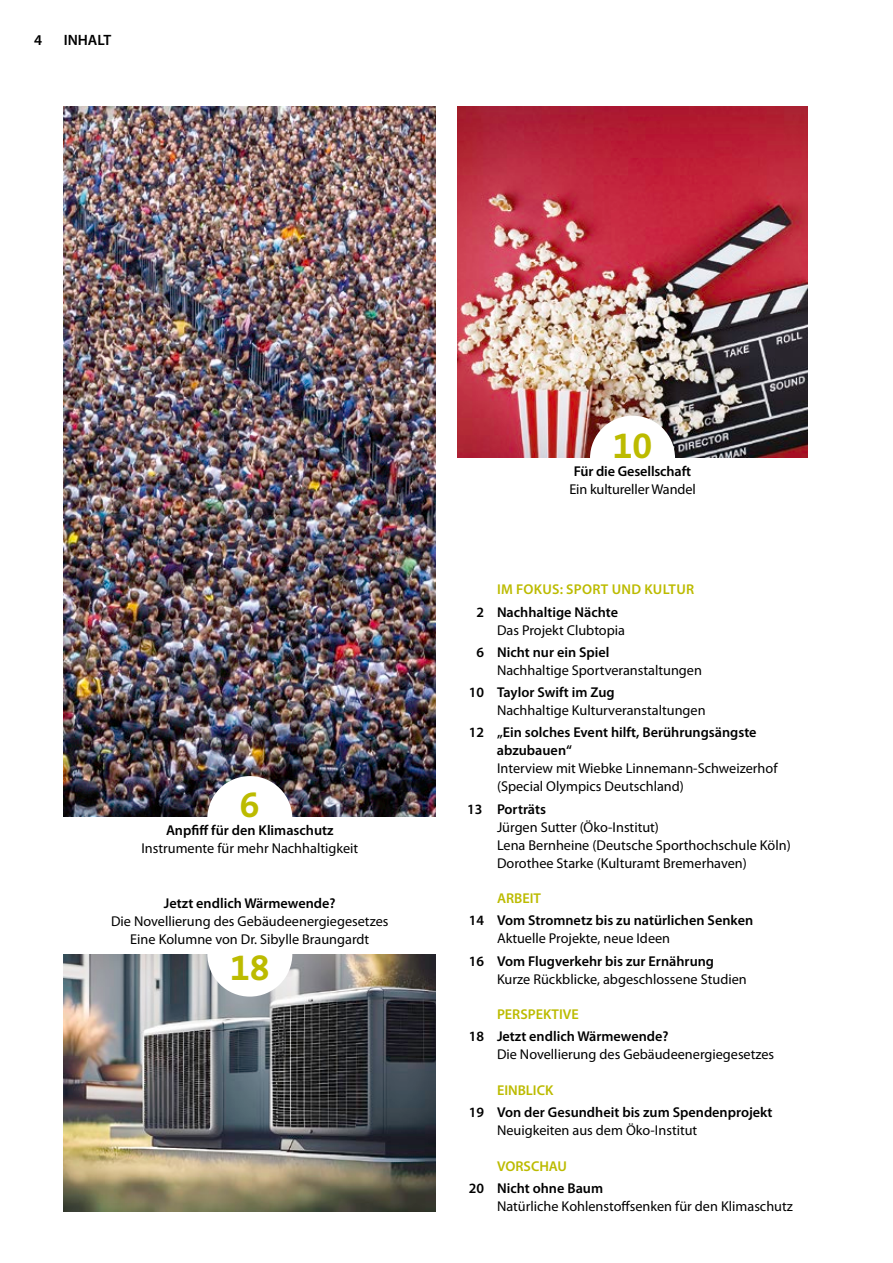
<style>
.page{position:relative;width:893px;height:1263px;background:#fff}
.page>*{position:absolute;margin:0;border:0;box-sizing:border-box;transform-origin:0 0}
.t1{font:36px "The Serif Bold Expert";color:#bcbb00}
.t2{font:600 15px "Myriad Pro";color:#000}
.t3{font:14.25px/18px "Myriad Pro";color:#000}
.t4{font:600 14.25px/18px "Myriad Pro";color:#000}
.t5{font:600 14.25px "Myriad Pro";color:#bcbb00}
.t6{font:600 14.25px "Myriad Pro";letter-spacing:.02em;color:#bcbb00}
</style>
<div class="page">
<img style="left:64px;top:954px;width:372px;height:258px">
<img style="left:64px;top:106px;width:372px;height:710px">
<img style="left:457px;top:106px;width:351px;height:351px">
<div style="left:590px;top:416px;width:85px;height:85px;background:#fff;border-radius:50%"></div>
<div style="left:207px;top:911px;width:85px;height:85px;background:#fff;border-radius:50%"></div>
<div style="left:207px;top:776px;width:85px;height:85px;background:#fff;border-radius:50%"></div>
<p class="t2" style="left:34px;top:31px;width:10px">4</p>
<p class="t2" style="left:64px;top:31px;width:49px">INHALT</p>
<h1 class="t1" style="left:240px;top:775px;width:21px">6</h1>
<p class="t4" style="left:166px;top:821px;width:169px">Anpfiff für den Klimaschutz</p>
<p class="t3" style="left:141px;top:839px;width:218px">Instrumente für mehr Nachhaltigkeit</p>
<p class="t4" style="left:164px;top:894px;width:173px">Jetzt endlich Wärmewende?</p>
<p class="t3" style="left:111px;top:912px;width:279px;text-align:center">Die Novellierung des Gebäudeenergiegesetzes<br>Eine Kolumne von Dr. Sibylle Braungardt</p>
<h1 class="t1" style="left:230px;top:937px;width:41px">18</h1>
<h1 class="t1" style="left:613px;top:415px;width:41px">10</h1>
<p class="t4" style="left:574px;top:462px;width:119px">Für die Gesellschaft</p>
<p class="t3" style="left:569px;top:480px;width:128px">Ein kultureller Wandel</p>
<p class="t6" style="left:497px;top:580px;width:199px">IM FOKUS: SPORT UND KULTUR</p>
<p class="t4" style="left:477px;top:602px;width:143px">2 Nachhaltige Nächte</p>
<p class="t3" style="left:497px;top:621px;width:130px">Das Projekt Clubtopia</p>
<p class="t4" style="left:477px;top:643px;width:134px">6 Nicht nur ein Spiel</p>
<p class="t3" style="left:497px;top:661px;width:206px">Nachhaltige Sportveranstaltungen</p>
<p class="t4" style="left:469px;top:683px;width:147px">10 Taylor Swift im Zug</p>
<p class="t3" style="left:497px;top:701px;width:210px">Nachhaltige Kulturveranstaltungen</p>
<p class="t4" style="left:497px;top:723px;width:261px;text-indent:-28px">12 „Ein solches Event hilft, Berührungsängste abzubauen“</p>
<p class="t3" style="left:497px;top:759px;width:282px">Interview mit Wiebke Linnemann-Schweizerhof (Special Olympics Deutschland)</p>
<p class="t4" style="left:467px;top:799px;width:80px">13 Porträts</p>
<p class="t3" style="left:497px;top:818px;width:295px">Jürgen Sutter (Öko-Institut)<br>Lena Bernheine (Deutsche Sporthochschule Köln)<br>Dorothee Starke (Kulturamt Bremerhaven)</p>
<p class="t5" style="left:497px;top:889px;width:45px">ARBEIT</p>
<p class="t4" style="left:469px;top:911px;width:286px">14 Vom Stromnetz bis zu natürlichen Senken</p>
<p class="t3" style="left:497px;top:929px;width:175px">Aktuelle Projekte, neue Ideen</p>
<p class="t4" style="left:469px;top:951px;width:247px">16 Vom Flugverkehr bis zur Ernährung</p>
<p class="t3" style="left:497px;top:970px;width:251px">Kurze Rückblicke, abgeschlossene Studien</p>
<p class="t5" style="left:497px;top:1005px;width:83px">PERSPEKTIVE</p>
<p class="t4" style="left:469px;top:1027px;width:201px">18 Jetzt endlich Wärmewende?</p>
<p class="t3" style="left:497px;top:1045px;width:279px">Die Novellierung des Gebäudeenergiegesetzes</p>
<p class="t5" style="left:497px;top:1081px;width:58px">EINBLICK</p>
<p class="t4" style="left:469px;top:1103px;width:305px">19 Von der Gesundheit bis zum Spendenprojekt</p>
<p class="t3" style="left:497px;top:1121px;width:202px">Neuigkeiten aus dem Öko-Institut</p>
<p class="t5" style="left:497px;top:1157px;width:72px">VORSCHAU</p>
<p class="t4" style="left:469px;top:1179px;width:136px">20 Nicht ohne Baum</p>
<p class="t3" style="left:497px;top:1197px;width:297px">Natürliche Kohlenstoffsenken für den Klimaschutz</p>
</div>
